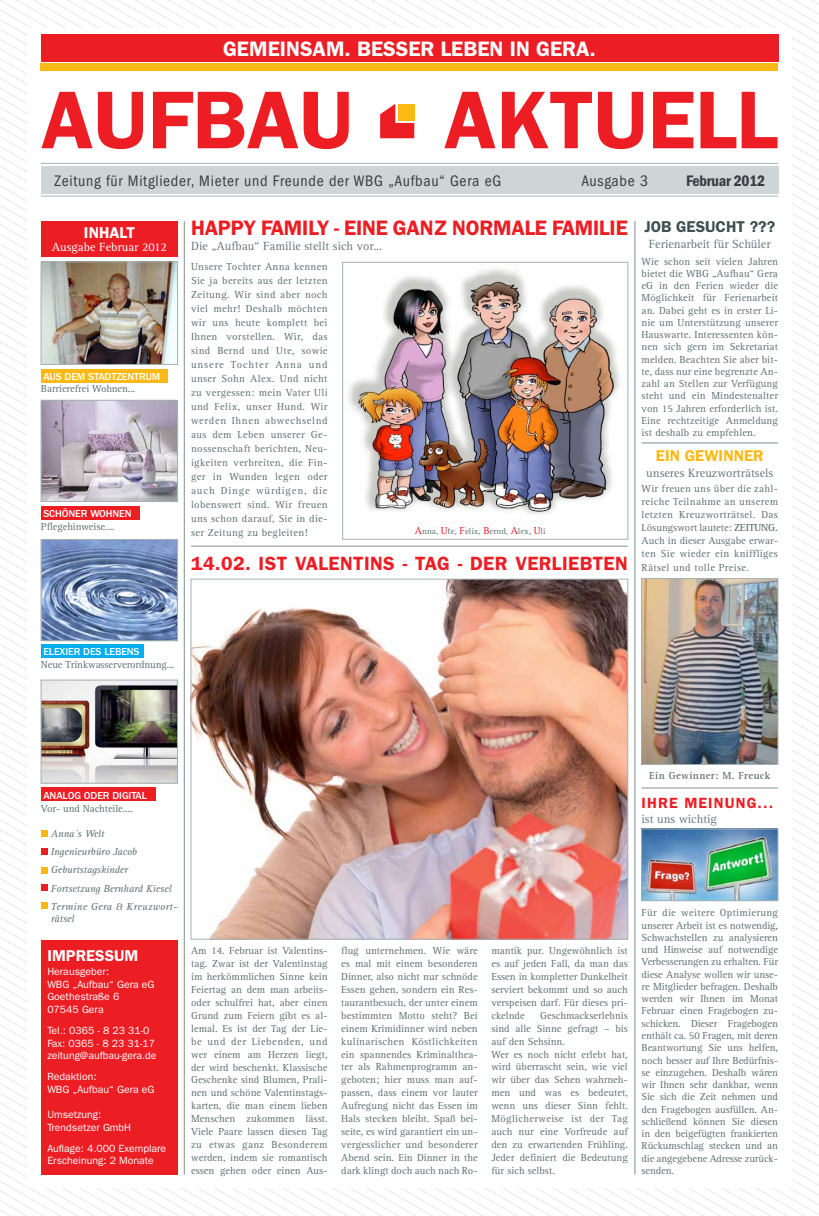
<style>
.page{position:relative;width:819px;height:1216px;background:#fff}
.page>*{position:absolute;margin:0;border:0;box-sizing:border-box;transform-origin:0 0}
.t1{font:600 82.25px "ITC Franklin Gothic Std";color:#ed1d24}
.t2{font:600 21px "ITC Franklin Gothic Std";letter-spacing:-.01em;color:#ed1d24}
.t3{font:600 21px "ITC Franklin Gothic Std";color:#fff}
.t4{font:600 19.25px "ITC Franklin Gothic Std";letter-spacing:.02em;color:#ed1d24}
.t5{font:condensed 15.75px "ITC Franklin Gothic Std";letter-spacing:.045em;color:#3a3c42}
.t6{font:600 15.75px "ITC Franklin Gothic Std";color:#fff}
.t7{font:600 15.75px "ITC Franklin Gothic Std";color:#3e5052}
.t8{font:15.75px "ITC Franklin Gothic Std Dm Cd";letter-spacing:-.015em;color:#3a3c42}
.t9{font:600 15.75px "ITC Franklin Gothic Std";color:#fdb913}
.t10{font:600 14.88px "ITC Franklin Gothic Std";color:#ed1d24}
.t11{font:12.25px "Agfa Rotis Serif";color:#67787b}
.t12{font:12.25px "Agfa Rotis Serif";color:#fff}
.t13{font:10.5px/12.9px "Agfa Rotis Serif";color:#5f7173;text-align:justify}
.t14{font:10.5px/12.6px "ITC Franklin Gothic Std";color:#fff}
.t15{font:italic 10.5px/18px "Agfa Rotis Serif";letter-spacing:-.01em;color:#5f7173}
.t16{font:500 10.5px "ITC Franklin Gothic Std";letter-spacing:-.01em;color:#fff}
.t17{font:700 10.5px "Agfa Rotis Serif";letter-spacing:.03em;color:#5f7173}
.t18{font:8.75px "Agfa Rotis Serif";color:#5f7173}
.s1{font-size:10.5px;color:#ed1d24}
.s2{font-size:10.5px}
.s3{font-weight:700}
</style>
<div class="page">
<img style="left:0;top:0;width:819px;height:1215px">
<svg style="left:380px;top:104px;width:34px;height:34px"></svg>
<div style="left:398px;top:104px;width:16px;height:16px;background:#fdb913"></div>
<hr style="left:641px;top:442px;width:137px;height:1px;background:#809092">
<hr style="left:641px;top:787px;width:137px;height:1px;background:#809092">
<img style="left:643px;top:580px;width:133px;height:182px">
<div style="left:641px;top:578px;width:137px;height:186px;border:1px solid #a4b2b4"></div>
<img style="left:643px;top:830px;width:133px;height:68px">
<div style="left:641px;top:828px;width:137px;height:72px;border:1px solid #a4b2b4"></div>
<div style="left:41px;top:830px;width:7px;height:7px;background:#fdb913"></div>
<div style="left:41px;top:848px;width:7px;height:7px;background:#ed1d24"></div>
<div style="left:41px;top:884px;width:7px;height:7px;background:#ed1d24"></div>
<div style="left:41px;top:866px;width:7px;height:7px;background:#fdb913"></div>
<div style="left:41px;top:902px;width:7px;height:7px;background:#fdb913"></div>
<img style="left:344px;top:264px;width:282px;height:273px">
<div style="left:342px;top:262px;width:286px;height:277px;border:1px solid #a4b2b4"></div>
<h2 class="t3" style="left:223px;top:36px;width:374px">GEMEINSAM. BESSER LEBEN IN GERA.</h2>
<h1 class="t1" style="left:41px;top:71px;width:650px">AUFBAU AKTUELL</h1>
<h3 class="t5" style="left:55px;top:172px;width:448px">Zeitung für Mitglieder, Mieter und Freunde der WBG „Aufbau“ Gera eG</h3>
<h3 class="t5" style="left:581px;top:172px;width:68px">Ausgabe 3</h3>
<h3 class="t8" style="left:686px;top:172px;width:81px">Februar 2012</h3>
<h3 class="t6" style="left:84px;top:223px;width:52px">INHALT</h3>
<p class="t12" style="left:52px;top:240px;width:117px">Ausgabe Februar 2012</p>
<p class="t16" style="left:43px;top:370px;width:118px">AUS DEM STADTZENTRUM</p>
<p class="t13" style="left:41px;top:383px;width:96px">Barrierefrei Wohnen...</p>
<p class="t16" style="left:43px;top:508px;width:33px">SCHÖNER</p>
<p class="t16" style="left:90px;top:508px;width:29px">WOHNEN</p>
<p class="t13" style="left:41px;top:520px;width:75px">Pflegehinweise....</p>
<h2 class="t2" style="left:191px;top:216px;width:93px">HAPPY FAMIL</h2>
<h2 class="t2" style="left:317px;top:216px;width:39px">Y - EINE</h2>
<h2 class="t2" style="left:393px;top:216px;width:101px">GAN Z NORMALE</h2>
<h2 class="t2" style="left:552px;top:216px;width:22px">FAMILIE</h2>
<p class="t11" style="left:191px;top:239px;width:193px">Die „Aufbau“ Familie stellt sich vor...</p>
<p class="t13" style="left:191px;top:260px;width:138px;line-height:14px">Unsere Tochter Anna kennen Sie ja bereits aus der letzten Zeitung. Wir sind aber noch viel mehr! Deshalb möchten wir uns heute komplett bei Ihnen vorstellen. Wir, das sind Bernd und Ute, sowie unsere Tochter Anna und unser Sohn Alex. Und nicht zu vergessen: mein Vater Uli und Felix, unser Hund. Wir werden Ihnen abwechselnd aus dem Leben unserer Ge&shy;nossenschaft berichten, Neu&shy;igkeiten verbreiten, die Fin&shy;ger in Wunden legen oder auch Dinge würdigen, die lobenswert sind. Wir freuen uns schon darauf, Sie in die&shy;ser Zeitung zu begleiten!</p>
<p class="t18" style="left:415px;top:526px;width:132px"><span class="s1">A</span>nna, <span class="s1">U</span><span class="s2">t</span>e, <span class="s1">F</span>elix, <span class="s1">B</span>ernd, <span class="s1">A</span>lex, <span class="s1">U</span>li</p>
<h3 class="t4" style="left:191px;top:551px;width:128px">14.02. IST VALEN</h3>
<h3 class="t4" style="left:353px;top:551px;width:22px">TINS</h3>
<h3 class="t4" style="left:402px;top:551px;width:136px">- TAG - DER VERLIE</h3>
<h3 class="t4" style="left:579px;top:551px;width:36px">BTEN</h3>
<h3 class="t7" style="left:644px;top:217px;width:132px">JOB GESUCHT ???</h3>
<p class="t11" style="left:649px;top:236px;width:123px">Ferienarbeit für Schüler</p>
<p class="t13" style="left:641px;top:255px;width:138px;line-height:12.2px">Wie schon seit vielen Jahren bietet die WBG „Aufbau“ Gera eG in den Ferien wieder die Möglichkeit für Ferienarbeit an. Dabei geht es in erster Li&shy;nie um Unterstützung unserer Hauswarte. Interessenten kön&shy;nen sich gern im Sekretariat melden. Beachten Sie aber bit&shy;te, dass nur eine begrenzte An&shy;zahl an Stellen zur Verfügung steht und ein Mindestenalter von 15 Jahren erforderlich ist.<br>Eine rechtzeitige Anmeldung ist deshalb zu empfehlen.</p>
<h3 class="t9" style="left:656px;top:446px;width:9px">EIN</h3>
<h3 class="t9" style="left:684px;top:446px;width:44px">GEWINNER</h3>
<p class="t11" style="left:646px;top:466px;width:128px">unseres Kreuzworträtsels</p>
<p class="t13" style="left:641px;top:482px;width:138px;line-height:13.1px">Wir freuen uns über die zahl&shy;reiche Teilnahme an unserem letzten Kreuzworträtsel. Das Lösungswort lautete: <span class="s3">ZEITUNG.<br></span>Auch in dieser Ausgabe erwar&shy;ten Sie wieder ein kniffliges Rätsel und tolle Preise.</p>
<p class="t16" style="left:43px;top:645px;width:98px">ELEXIER DES LEBENS</p>
<p class="t13" style="left:41px;top:658px;width:135px">Neue Trinkwasserverordnung...</p>
<p class="t16" style="left:43px;top:789px;width:55px">ANALOG ODER</p>
<p class="t16" style="left:112px;top:789px;width:22px">DIGITAL</p>
<p class="t13" style="left:41px;top:802px;width:93px">Vor- und Nachteile....</p>
<p class="t15" style="left:51px;top:825px;width:128px">Anna´s Welt<br>Ingenieurbüro Jacob<br>Geburtstagskinder<br>Fortsetzung Bernhard Kiesel<br>Termine Gera &amp; Kreuzwort-</p>
<p class="t15" style="left:51px;top:910px;width:25px">rätsel</p>
<h3 class="t6" style="left:47px;top:946px;width:39px">IMPRESS</h3>
<h3 class="t6" style="left:114px;top:946px;width:24px">UM</h3>
<p class="t14" style="left:47px;top:965px;width:109px">Herausgeber:<br>WBG „Aufbau“ Gera eG<br>Goethestraße 6<br>07545 Gera</p>
<p class="t14" style="left:47px;top:1024px;width:111px">Tel.: 0365 - 8 23 31-0<br>Fax: 0365 - 8 23 31-17 zeitung@aufbau-gera.de</p>
<p class="t14" style="left:47px;top:1070px;width:109px">Redaktion:<br>WBG „Aufbau“ Gera eG</p>
<p class="t14" style="left:47px;top:1108px;width:85px">Umsetzung:<br>Trendsetzer GmbH</p>
<p class="t14" style="left:47px;top:1141px;width:120px">Auflage: 4.000 Exemplare<br>Erscheinung: 2 Monate</p>
<p class="t17" style="left:649px;top:769px;width:123px">Ein Gewinner: M. Freuck</p>
<h3 class="t10" style="left:641px;top:793px;width:54px">IHRE MEIN</h3>
<h3 class="t10" style="left:724px;top:793px;width:50px">UNG...</h3>
<p class="t11" style="left:641px;top:812px;width:77px">ist uns wichtig</p>
<p class="t13" style="left:191px;top:944px;width:138px">Am 14. Februar ist Valentins&shy;tag. Zwar ist der Valentinstag im herkömmlichen Sinne kein Feiertag an dem man arbeits&shy;oder schulfrei hat, aber einen Grund zum Feiern gibt es al&shy;lemal. Es ist der Tag der Lie&shy;be und der Liebenden, und wer einem am Herzen liegt, der wird beschenkt. Klassische Geschenke sind Blumen, Prali&shy;nen und schöne Valentinstags&shy;karten, die man einem lieben Menschen zukommen lässt.<br>Viele Paare lassen diesen Tag zu etwas ganz Besonderem werden, indem sie romantisch essen gehen oder einen Aus-</p>
<p class="t13" style="left:341px;top:944px;width:138px">flug unternehmen. Wie wäre es mal mit einem besonderen Dinner, also nicht nur schnöde Essen gehen, sondern ein Res&shy;taurantbesuch, der unter einem bestimmten Motto steht? Bei einem Krimidinner wird neben kulinarischen Köstlichkeiten ein spannendes Kriminalthea&shy;ter als Rahmenprogramm an&shy;geboten; hier muss man auf&shy;passen, dass einem vor lauter Aufregung nicht das Essen im Hals stecken bleibt. Spaß bei&shy;seite, es wird garantiert ein un&shy;vergesslicher und besonderer Abend sein. Ein Dinner in the dark klingt doch auch nach Ro-</p>
<p class="t13" style="left:491px;top:944px;width:138px">mantik pur. Ungewöhnlich ist es auf jeden Fall, da man das Essen in kompletter Dunkelheit serviert bekommt und so auch verspeisen darf. Für dieses pri&shy;ckelnde</p>
<p class="t13" style="left:491px;top:1009px;width:138px;text-align:left;text-indent:49px">Geschmackserlebnis sind alle Sinne gefragt – bis auf den Sehsinn.<br>Wer es noch nicht erlebt hat, wird überrascht sein, wie viel wir über das Sehen wahrneh&shy;men und was es bedeutet, wenn uns dieser Sinn fehlt.<br>Möglicherweise ist der Tag auch nur eine Vorfreude auf den zu erwartenden Frühling.<br>Jeder definiert die Bedeutung für sich selbst.</p>
<p class="t13" style="left:641px;top:907px;width:138px;line-height:12.2px">Für die weitere Optimierung unserer Arbeit ist es notwendig, Schwachstellen zu analysieren und Hinweise auf notwendige Verbesserungen zu erhalten. Für diese Analyse wollen wir unse&shy;re Mitglieder befragen. Deshalb werden wir Ihnen im Monat Februar einen Fragebogen zu&shy;schicken. Dieser Fragebogen enthält ca. 50 Fragen, mit deren Beantwortung Sie uns helfen, noch besser auf Ihre Bedürfnis&shy;se einzugehen. Deshalb wären wir Ihnen sehr dankbar, wenn Sie sich die Zeit nehmen und den Fragebogen ausfüllen. An&shy;schließend können Sie diesen in den beigefügten frankierten Rückumschlag stecken und an die angegebene Adresse zurück&shy;senden.</p>
</div>
